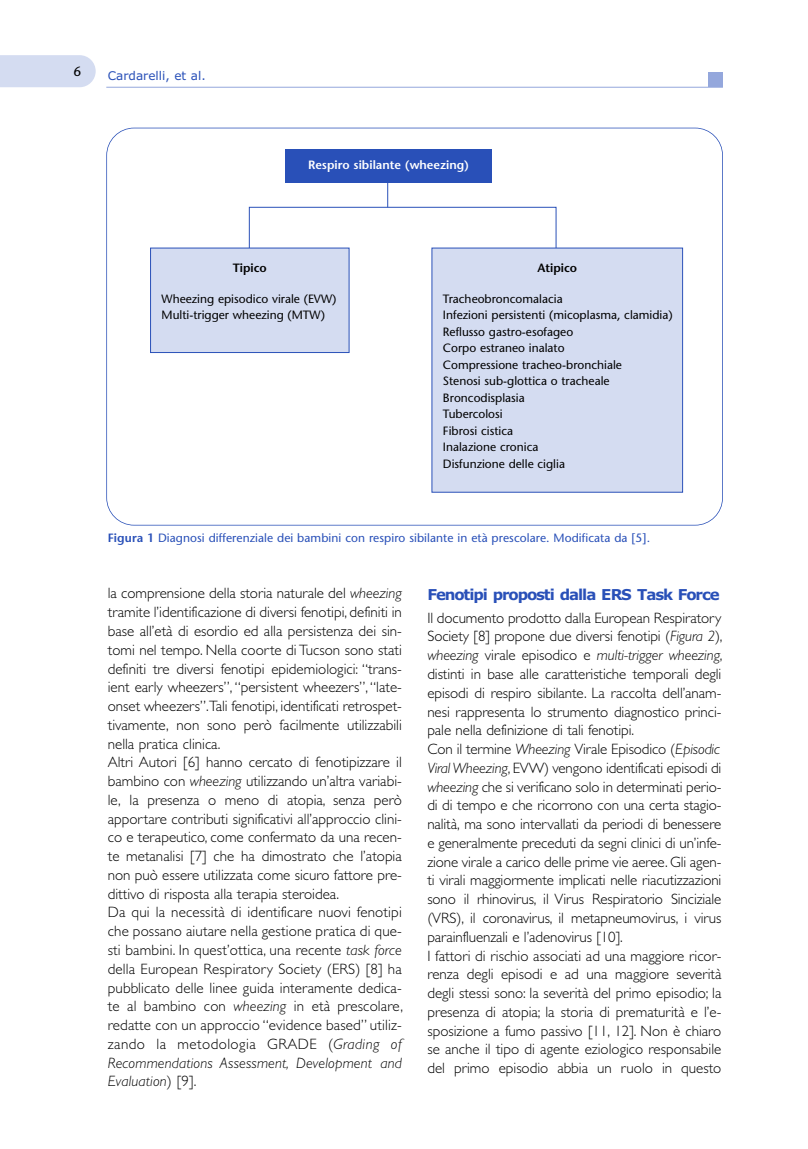
<style>
.page{position:relative;width:808px;height:1149px;background:#fff}
.page>*{position:absolute;margin:0;border:0;box-sizing:border-box;transform-origin:0 0}
.t1{font:300 15px/18.8px "Gill Sans";color:#000}
.t2{font:700 15px "Verdana";letter-spacing:-.07em;color:#2950b8}
.t3{font:13.5px "Stone Sans";color:#000}
.t4{font:12px/16.5px "Stone Sans";color:#000}
.t5{font:12px "Stone Sans";letter-spacing:.005em;color:#2950b8}
.t6{font:600 12px "Stone Sans";color:#fff}
.t7{font:12px "Verdana";color:#2950b8}
.t8{font:600 12px "Stone Sans";color:#000}
.s1{font-weight:600}
.s2{font-style:italic}
</style>
<div class="page">
<hr style="left:106px;top:87px;width:617px;height:1px;background:#94a7dc">
<div style="left:0;top:55px;width:96px;height:32px;background:#d4dcf1"></div>
<div style="left:708px;top:73px;width:15px;height:14px;background:#94a7dc"></div>
<div style="left:106px;top:128px;width:617px;height:397px;border:2px solid #2950b8;border-radius:28px"></div>
<hr style="left:387px;top:173px;width:1px;height:34px;background:#2950b8">
<svg style="left:249px;top:206px;width:308px;height:50px"></svg>
<div style="left:285px;top:149px;width:207px;height:33px;background:#2950b8"></div>
<div style="left:151px;top:248px;width:198px;height:104px;background:#d4dcf1"></div>
<div style="left:150px;top:247px;width:199px;height:106px;border:1px solid #2950b8"></div>
<div style="left:432px;top:248px;width:250px;height:243px;background:#d4dcf1"></div>
<p class="t3" style="left:73px;top:66px;width:9px">6</p>
<p class="t7" style="left:108px;top:69px;width:99px">Cardarelli, et al.</p>
<p class="t6" style="left:308px;top:160px;width:163px">Respiro sibilante (wheezing)</p>
<p class="t8" style="left:233px;top:263px;width:35px">Tipico</p>
<p class="t4" style="left:162px;top:291px;width:176px">Wheezing episodico virale (EVW)<br>Multi-trigger wheezing (MTW)</p>
<p class="t8" style="left:537px;top:263px;width:41px">Atipico</p>
<p class="t4" style="left:443px;top:291px;width:231px">Tracheobroncomalacia<br>Infezioni persistenti (micoplasma, clamidia)<br>Reflusso gastro-esofageo<br>Corpo estraneo inalato<br>Compressione tracheo-bronchiale<br>Stenosi sub-glottica o tracheale<br>Broncodisplasia<br>Tubercolosi<br>Fibrosi cistica<br>Inalazione cronica<br>Disfunzione delle ciglia</p>
<p class="t5" style="left:108px;top:532px;width:544px"><span class="s1">Figura 1</span> Diagnosi differenziale dei bambini con respiro sibilante in età prescolare. Modificata da [5].</p>
<p class="t1" style="left:108px;top:585px;width:297px">la comprensione della storia naturale del <span class="s2">wheezing </span>tramite l’identificazione di diversi fenotipi, definiti in base all’età di esordio ed alla persistenza dei sin&shy;tomi nel tempo. Nella coorte di Tucson sono stati definiti tre diversi fenotipi epidemiologici: “trans&shy;ient early wheezers”,“persistent wheezers”,“late&shy;onset wheezers”.Tali fenotipi, identificati retrospet&shy;tivamente, non sono però facilmente utilizzabili nella pratica clinica.<br>Altri Autori [6] hanno cercato di fenotipizzare il bambino con <span class="s2">wheezing</span> utilizzando un’altra variabi&shy;le, la presenza o meno di atopia, senza però apportare contributi significativi all’approccio clini&shy;co e terapeutico, come confermato da una recen&shy;te metanalisi [7] che ha dimostrato che l’atopia non può essere utilizzata come sicuro fattore pre&shy;dittivo di risposta alla terapia steroidea.<br>Da qui la necessità di identificare nuovi fenotipi che possano aiutare nella gestione pratica di que&shy;sti bambini. In quest’ottica, una recente <span class="s2">task force </span>della European Respiratory Society (ERS) [8] ha pubblicato delle linee guida interamente dedica&shy;te al bambino con <span class="s2">wheezing</span> in età prescolare, redatte con un approccio “evidence based” utiliz&shy;zando la metodologia GRADE (<span class="s2">Grading of Recommendations Assessment, Development and Evaluation</span>) [9].</p>
<p class="t2" style="left:427px;top:585px;width:294px">Fenotipi proposti dalla ERS Task Force</p>
<p class="t1" style="left:427px;top:609px;width:297px">Il documento prodotto dalla European Respiratory Society [8] propone due diversi fenotipi (<span class="s2">Figura 2</span>), <span class="s2">wheezing</span> virale episodico e <span class="s2">multi-trigger wheezing</span>, distinti in base alle caratteristiche temporali degli episodi di respiro sibilante. La raccolta dell’anam&shy;nesi rappresenta lo strumento diagnostico princi&shy;pale nella definizione di tali fenotipi.<br>Con il termine <span class="s2">Wheezing</span> Virale Episodico (<span class="s2">Episodic ViralWheezing</span>, EVW) vengono identificati episodi di <span class="s2">wheezing</span> che si verificano solo in determinati perio&shy;di di tempo e che ricorrono con una certa stagio&shy;nalità, ma sono intervallati da periodi di benessere e generalmente preceduti da segni clinici di un’infe&shy;zione virale a carico delle prime vie aeree. Gli agen&shy;ti virali maggiormente implicati nelle riacutizzazioni sono il rhinovirus, il Virus Respiratorio Sinciziale (VRS), il coronavirus, il metapneumovirus, i virus parainfluenzali e l’adenovirus [10].<br>I fattori di rischio associati ad una maggiore ricor&shy;renza degli episodi e ad una maggiore severità degli stessi sono: la severità del primo episodio; la presenza di atopia; la storia di prematurità e l’e&shy;sposizione a fumo passivo [11, 12]. Non è chiaro se anche il tipo di agente eziologico responsabile del primo episodio abbia un ruolo in questo</p>
</div>
